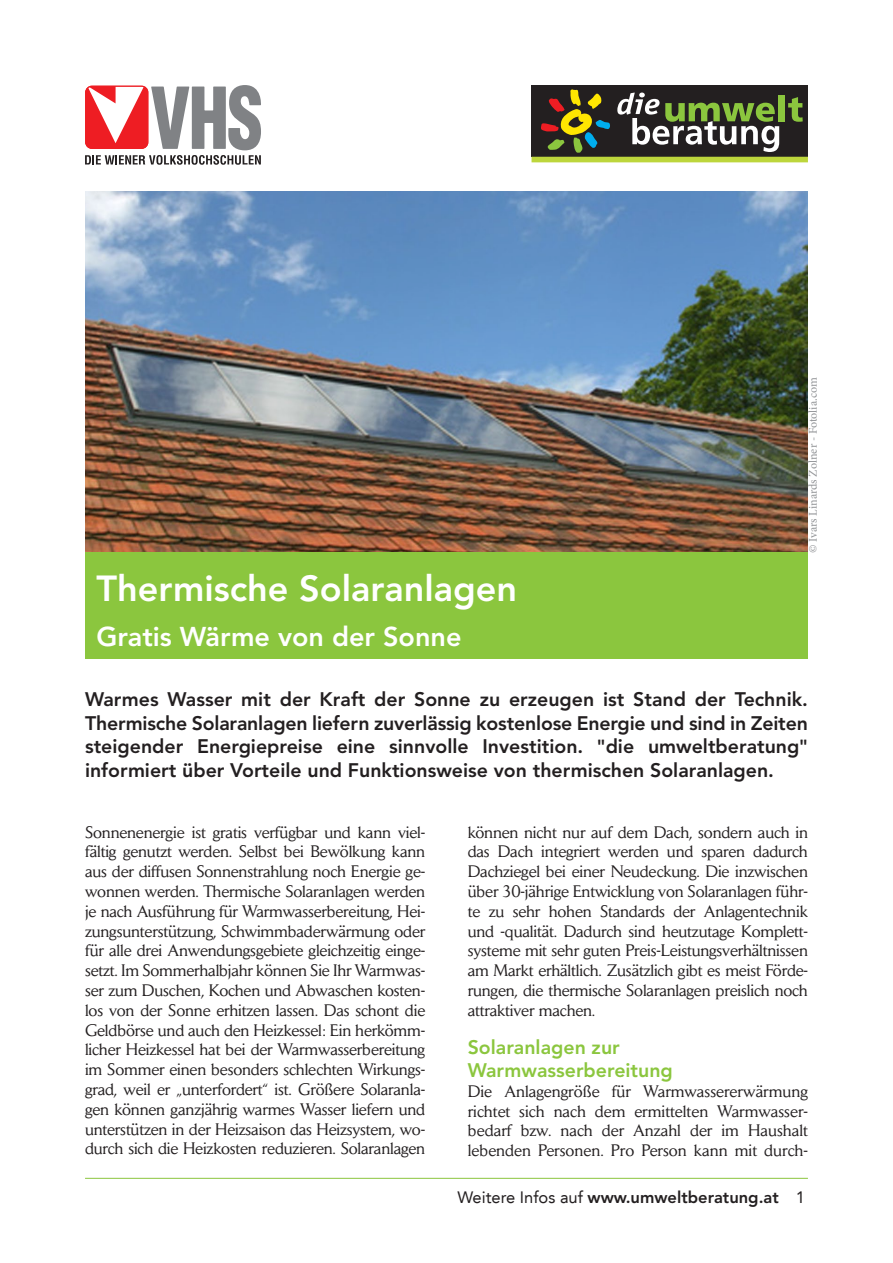
<style>
.page{position:relative;width:893px;height:1263px;background:#fff}
.page>*{position:absolute;margin:0;border:0;box-sizing:border-box;transform-origin:0 0}
.Titelüberschrift{font:800 36px "Avenir LT Std";color:#fff}
.Titelunterschrift{font:800 27px "Avenir LT Std";color:#fff}
.Einleitung{font:800 19.5px/23.4px "Avenir LT Std";color:#231f20;text-align:justify}
.Fließtext_10{font:800 19.5px "Avenir LT Std";color:#8bc63e}
.Fließtext_10-2{font:16.5px/19.8px "Daily News BQ";letter-spacing:-.01em;color:#231f20;text-align:justify}
.Einleitung-2{font:16.5px/19.8px "Daily News BQ";color:#231f20;text-align:justify}
.t1{font:800 16.5px "Avenir LT Std";color:#231f20}
.t2{font:16.5px "Avenir LT";color:#231f20}
.Kurz-Gesagt-Aufzählu{font:12px "Minion Pro";letter-spacing:-.005em;color:#939598}
.s1{font-family:"Calibri";font-weight:700}
.s2{font-family:"Avenir LT";font-weight:400}
</style>
<div class="page">
<div style="left:531px;top:85px;width:277px;height:72px;background:#231f20"></div>
<svg style="left:531px;top:89px;width:277px;height:73px"></svg>
<hr style="left:85px;top:1178px;width:723px;height:1px;background:#8bc63e">
<svg style="left:85px;top:85px;width:176px;height:80px"></svg>
<img style="left:85px;top:191px;width:723px;height:362px">
<div style="left:85px;top:553px;width:723px;height:106px;background:#8bc63e"></div>
<p class="Titelüberschrift" style="left:96px;top:567px;width:422px">Thermische Solaranlagen</p>
<p class="Titelunterschrift" style="left:96px;top:621px;width:367px">Gratis Wärme von der Sonne</p>
<p class="Kurz-Gesagt-Aufzählu" style="left:805px;top:553px;width:177px;rotate:-90deg">© Ivars Linards Zolner - Fotolia.com</p>
<p class="Einleitung" style="left:85px;top:688px;width:724px">Warmes Wasser mit der Kraft der Sonne zu erzeugen ist Stand der Technik.<br>Thermische Solaranlagen liefern zuverlässig kostenlose Energie und sind in Zeiten steigender Energiepreise eine sinnvolle Investition. <span class="s1">"</span>die umweltberatung<span class="s1">" </span>informiert über Vorteile und Funktionsweise von thermischen Solaranlagen.</p>
<p class="Fließtext_10-2" style="left:85px;top:821px;width:342px">Sonnenenergie ist gratis verfügbar und kann viel&shy;fältig genutzt werden. Selbst bei Bewölkung kann aus der diffusen Sonnenstrahlung noch Energie ge&shy;wonnen werden. Thermische Solaranlagen werden je nach Ausführung für Warmwasserbereitung, Hei&shy;zungsunterstützung, Schwimmbaderwärmung oder für alle drei Anwendungsgebiete gleichzeitig einge&shy;setzt. Im Sommerhalbjahr können Sie Ihr Warmwas&shy;ser zum Duschen, Kochen und Abwaschen kosten&shy;los von der Sonne erhitzen lassen. Das schont die Geldbörse und auch den Heizkessel: Ein herkömm&shy;licher Heizkessel hat bei der Warmwasserbereitung im Sommer einen besonders schlechten Wirkungs&shy;grad, weil er „unterfordert“ ist. Größere Solaranla&shy;gen können ganzjährig warmes Wasser liefern und unterstützen in der Heizsaison das Heizsystem, wo&shy;durch sich die Heizkosten reduzieren. Solaranlagen</p>
<p class="Fließtext_10-2" style="left:468px;top:821px;width:342px">können nicht nur auf dem Dach, sondern auch in das Dach integriert werden und sparen dadurch Dachziegel bei einer Neudeckung. Die inzwischen über 30-jährige Entwicklung von Solaranlagen führ&shy;te zu sehr hohen Standards der Anlagentechnik und -qualität. Dadurch sind heutzutage Komplett&shy;systeme mit sehr guten Preis-Leistungsverhältnissen am Markt erhältlich. Zusätzlich gibt es meist Förde&shy;rungen, die thermische Solaranlagen preislich noch attraktiver machen.</p>
<p class="Fließtext_10" style="left:468px;top:1035px;width:154px">Solaranlagen zur</p>
<p class="Fließtext_10" style="left:468px;top:1058px;width:207px">Warmwasserbereitung</p>
<p class="Einleitung-2" style="left:468px;top:1081px;width:342px">Die Anlagengröße für Warmwassererwärmung richtet sich nach dem ermittelten Warmwasser&shy;bedarf bzw. nach der Anzahl der im Haushalt lebenden Personen. Pro Person kann mit durch-</p>
<p class="t1" style="left:457px;top:1188px;width:323px"><span class="s2">Weitere Infos auf</span> www.umweltberatung.at</p>
<p class="t2" style="left:796px;top:1188px;width:11px">1</p>
</div>
